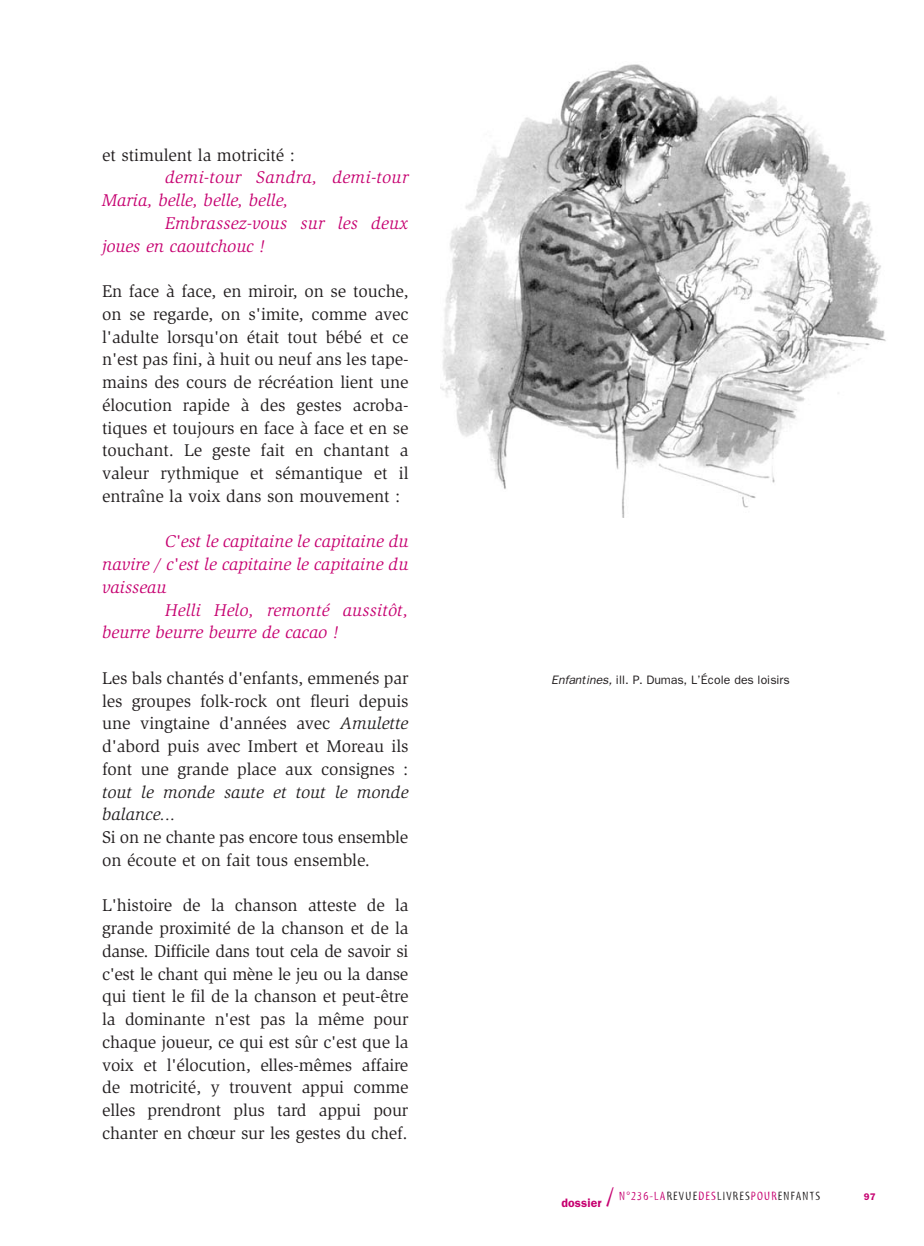
<style>
.page{position:relative;width:924px;height:1246px;background:#fff}
.page>*{position:absolute;margin:0;border:0;box-sizing:border-box;transform-origin:0 0}
.t1{font:17.5px/22.8px "Slimbach";letter-spacing:-.005em;color:#231f20;text-align:justify}
.t2{font:italic 17.5px "Slimbach";color:#c60170}
.t3{font:italic 17.5px "Slimbach";letter-spacing:.02em;color:#c60170}
.t4{font:12.25px "Myriad Tilt";letter-spacing:.1em;color:#231f20}
.t5{font:12.25px "Franklin Gothic";letter-spacing:-.005em;color:#231f20}
.t6{font:600 9.62px "Franklin Gothic";color:#c60170}
.s1{font-style:italic}
.s2{font-family:"Franklin Gothic";font-weight:600;color:#c60170}
.s3{font-size:26.25px;color:#c60170}
.s4{color:#c60170}
</style>
<div class="page">
<svg style="left:440px;top:64px;width:446px;height:454px"></svg>
<p class="t1" style="left:102px;top:145px;width:194px">et stimulent la motricité :</p>
<p class="t3" style="left:165px;top:171px;width:245px">demi-tour Sandra, demi-tour</p>
<p class="t2" style="left:102px;top:194px;width:188px">Maria, belle, belle, belle,</p>
<p class="t2" style="left:165px;top:216px;width:245px">Embrassez-vous sur les deux</p>
<p class="t2" style="left:102px;top:239px;width:165px">joues en caoutchouc !</p>
<p class="t1" style="left:102px;top:281px;width:308px">En face à face, en miroir, on se touche, on se regarde, on s'imite, comme avec l'adulte lorsqu'on était tout bébé et ce n'est pas fini, à huit ou neuf ans les tape&shy;mains des cours de récréation lient une élocution rapide à des gestes acroba&shy;tiques et toujours en face à face et en se touchant. Le geste fait en chantant a valeur rythmique et sémantique et il entraîne la voix dans son mouvement :</p>
<p class="t2" style="left:165px;top:535px;width:245px">C'est le capitaine le capitaine du</p>
<p class="t2" style="left:102px;top:558px;width:308px">navire / c'est le capitaine le capitaine du</p>
<p class="t2" style="left:102px;top:580px;width:66px">vaisseau</p>
<p class="t2" style="left:165px;top:603px;width:244px">Helli Helo, remonté aussitôt,</p>
<p class="t2" style="left:102px;top:626px;width:238px">beurre beurre beurre de cacao !</p>
<p class="t1" style="left:102px;top:668px;width:308px;text-align:left">Les bals chantés d'enfants, emmenés par les groupes folk-rock ont fleuri depuis une vingtaine d'années avec <span class="s1">Amulette </span>d'abord puis avec Imbert et Moreau ils font une grande place aux consignes : <span class="s1">tout le monde saute et tout le monde balance...<br></span>Si on ne chante pas encore tous ensemble on écoute et on fait tous ensemble.</p>
<p class="t1" style="left:102px;top:895px;width:308px">L'histoire de la chanson atteste de la grande proximité de la chanson et de la danse. Difficile dans tout cela de savoir si c'est le chant qui mène le jeu ou la danse qui tient le fil de la chanson et peut-être la dominante n'est pas la même pour chaque joueur, ce qui est sûr c'est que la voix et l'élocution, elles-mêmes affaire de motricité, y trouvent appui comme elles prendront plus tard appui pour chanter en chœur sur les gestes du chef.</p>
<p class="t5" style="left:551px;top:673px;width:240px"><span class="s1">Enfantines,</span> ill. P. Dumas, L’École des loisirs</p>
<p class="t4" style="left:561px;top:1191px;width:260px"><span class="s2">dossier</span> <span class="s3">/</span> <span class="s4">N°236-LA</span>REVUE<span class="s4">DES</span>LIVRES<span class="s4">POUR</span>ENFANTS</p>
<p class="t6" style="left:863px;top:1191px;width:13px">97</p>
</div>
